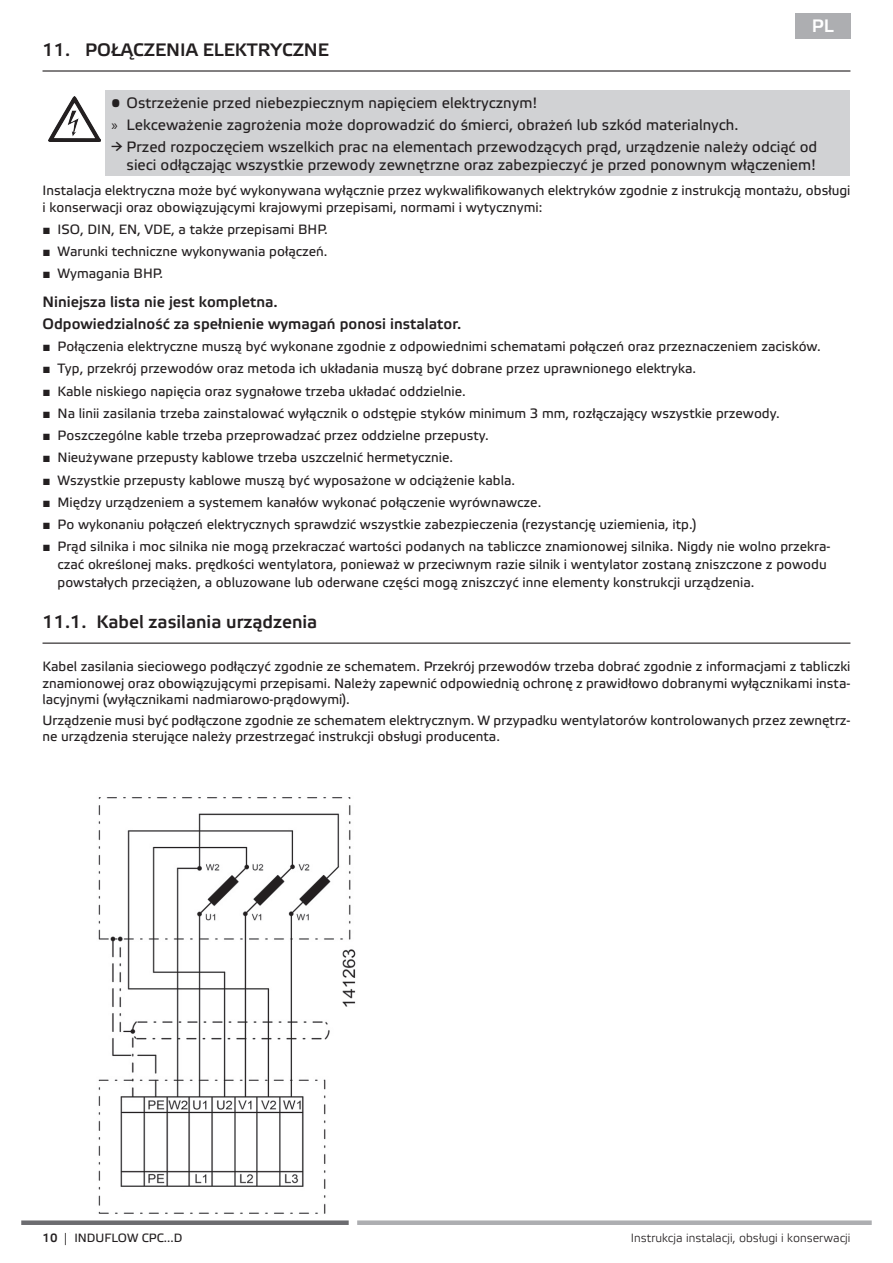
<style>
.page{position:relative;width:893px;height:1263px;background:#fff}
.page>*{position:absolute;margin:0;border:0;box-sizing:border-box;transform-origin:0 0}
.t1{font:500 18px "Etelka";color:#231f20}
.t2{font:500 18px "Etelka";color:#fff}
.t3{font:15px/22.2px "Etelka Text";color:#231f20}
.t4{font:500 15px/22.2px "Etelka";color:#231f20}
.t5{font:13.5px/16.5px "Etelka Text";color:#231f20}
.t6{font:300 12px "Etelka";color:#231f20}
.t7{font:12px "Etelka Text";color:#231f20}
.s1{font-family:"Myriad Pro"}
.s2{font-family:"Arial"}
.s3{font-family:"Etelka";font-weight:500}
.s4{font-family:"Etelka";font-weight:300}
</style>
<div class="page">
<div style="left:357px;top:1220px;width:515px;height:5px;background:#adaeb1"></div>
<div style="left:21px;top:1220px;width:328px;height:5px;background:#6c6c70"></div>
<img style="left:98px;top:797px;width:258px;height:417px">
<div style="left:795px;top:13px;width:55px;height:25px;background:#adaeb1"></div>
<div style="left:106px;top:91px;width:744px;height:85px;background:#d1d2d4"></div>
<img style="left:49px;top:97px;width:51px;height:45px">
<hr style="left:43px;top:642px;width:807px;height:2px;background:#231f20">
<hr style="left:43px;top:70px;width:807px;height:2px;background:#231f20">
<h1 class="t1" style="left:43px;top:39px;width:288px">11. POŁĄCZENIA ELEKTRYCZNE</h1>
<h1 class="t2" style="left:812px;top:16px;width:24px">PL</h1>
<p class="t3" style="left:112px;top:92px;width:628px">• Ostrzeżenie przed niebezpiecznym napięciem elektrycznym!<br><span class="s1">»</span> Lekceważenie zagrożenia może doprowadzić do śmierci, obrażeń lub szkód materialnych.</p>
<p class="t3" style="left:112px;top:139px;width:707px;line-height:18px;text-align:right">→ Przed rozpoczęciem wszelkich prac na elementach przewodzących prąd, urządzenie należy odciąć od sieci odłączając wszystkie przewody zewnętrzne oraz zabezpieczyć je przed ponownym włączeniem!</p>
<p class="t5" style="left:43px;top:183px;width:809px">Instalacja elektryczna może być wykonywana wyłącznie przez wykwalifikowanych elektryków zgodnie z instrukcją montażu, obsługi i konserwacji oraz obowiązującymi krajowymi przepisami, normami i wytycznymi:</p>
<p class="t5" style="left:43px;top:221px;width:287px"><span class="s2">■</span> ISO, DIN, EN, VDE, a także przepisami BHP.</p>
<p class="t5" style="left:43px;top:244px;width:287px"><span class="s2">■</span> Warunki techniczne wykonywania połączeń.</p>
<p class="t5" style="left:43px;top:266px;width:122px"><span class="s2">■</span> Wymagania BHP.</p>
<p class="t4" style="left:43px;top:291px;width:420px">Niniejsza lista nie jest kompletna.<br>Odpowiedzialność za spełnienie wymagań ponosi instalator.</p>
<p class="t5" style="left:43px;top:339px;width:780px"><span class="s2">■</span> Połączenia elektryczne muszą być wykonane zgodnie z odpowiednimi schematami połączeń oraz przeznaczeniem zacisków.</p>
<p class="t5" style="left:43px;top:361px;width:655px"><span class="s2">■</span> Typ, przekrój przewodów oraz metoda ich układania muszą być dobrane przez uprawnionego elektryka.</p>
<p class="t5" style="left:43px;top:383px;width:425px"><span class="s2">■</span> Kable niskiego napięcia oraz sygnałowe trzeba układać oddzielnie.</p>
<p class="t5" style="left:43px;top:405px;width:739px"><span class="s2">■</span> Na linii zasilania trzeba zainstalować wyłącznik o odstępie styków minimum 3 mm, rozłączający wszystkie przewody.</p>
<p class="t5" style="left:43px;top:428px;width:448px"><span class="s2">■</span> Poszczególne kable trzeba przeprowadzać przez oddzielne przepusty.</p>
<p class="t5" style="left:43px;top:450px;width:412px"><span class="s2">■</span> Nieużywane przepusty kablowe trzeba uszczelnić hermetycznie.</p>
<p class="t5" style="left:43px;top:472px;width:474px"><span class="s2">■</span> Wszystkie przepusty kablowe muszą być wyposażone w odciążenie kabla.</p>
<p class="t5" style="left:43px;top:494px;width:500px"><span class="s2">■</span> Między urządzeniem a systemem kanałów wykonać połączenie wyrównawcze.</p>
<p class="t5" style="left:43px;top:517px;width:655px"><span class="s2">■</span> Po wykonaniu połączeń elektrycznych sprawdzić wszystkie zabezpieczenia (rezystancję uziemienia, itp.)</p>
<p class="t5" style="left:58px;top:538px;width:774px;line-height:18px;text-indent:-15px"><span class="s2">■</span> Prąd silnika i moc silnika nie mogą przekraczać wartości podanych na tabliczce znamionowej silnika. Nigdy nie wolno przekra&shy;czać określonej maks. prędkości wentylatora, ponieważ w przeciwnym razie silnik i wentylator zostaną zniszczone z powodu powstałych przeciążen, a obluzowane lub oderwane części mogą zniszczyć inne elementy konstrukcji urządzenia.</p>
<h1 class="t1" style="left:43px;top:611px;width:276px">11.1. Kabel zasilania urządzenia</h1>
<p class="t5" style="left:43px;top:659px;width:809px;text-align:justify">Kabel zasilania sieciowego podłączyć zgodnie ze schematem. Przekrój przewodów trzeba dobrać zgodnie z informacjami z tabliczki znamionowej oraz obowiązującymi przepisami. Należy zapewnić odpowiednią ochronę z prawidłowo dobranymi wyłącznikami insta&shy;lacyjnymi (wyłącznikami nadmiarowo-prądowymi).</p>
<p class="t5" style="left:43px;top:713px;width:809px">Urządzenie musi być podłączone zgodnie ze schematem elektrycznym. W przypadku wentylatorów kontrolowanych przez zewnętrz&shy;ne urządzenia sterujące należy przestrzegać instrukcji obsługi producenta.</p>
<p class="t7" style="left:43px;top:1231px;width:141px"><span class="s3">10</span> <span class="s4">|</span> INDUFLOW CPC...D</p>
<p class="t6" style="left:68px;top:1231px;width:52px">| CPC...D</p>
<p class="t6" style="left:631px;top:1231px;width:221px">Instrukcja instalacji, obsługi i konserwacji</p>
</div>
